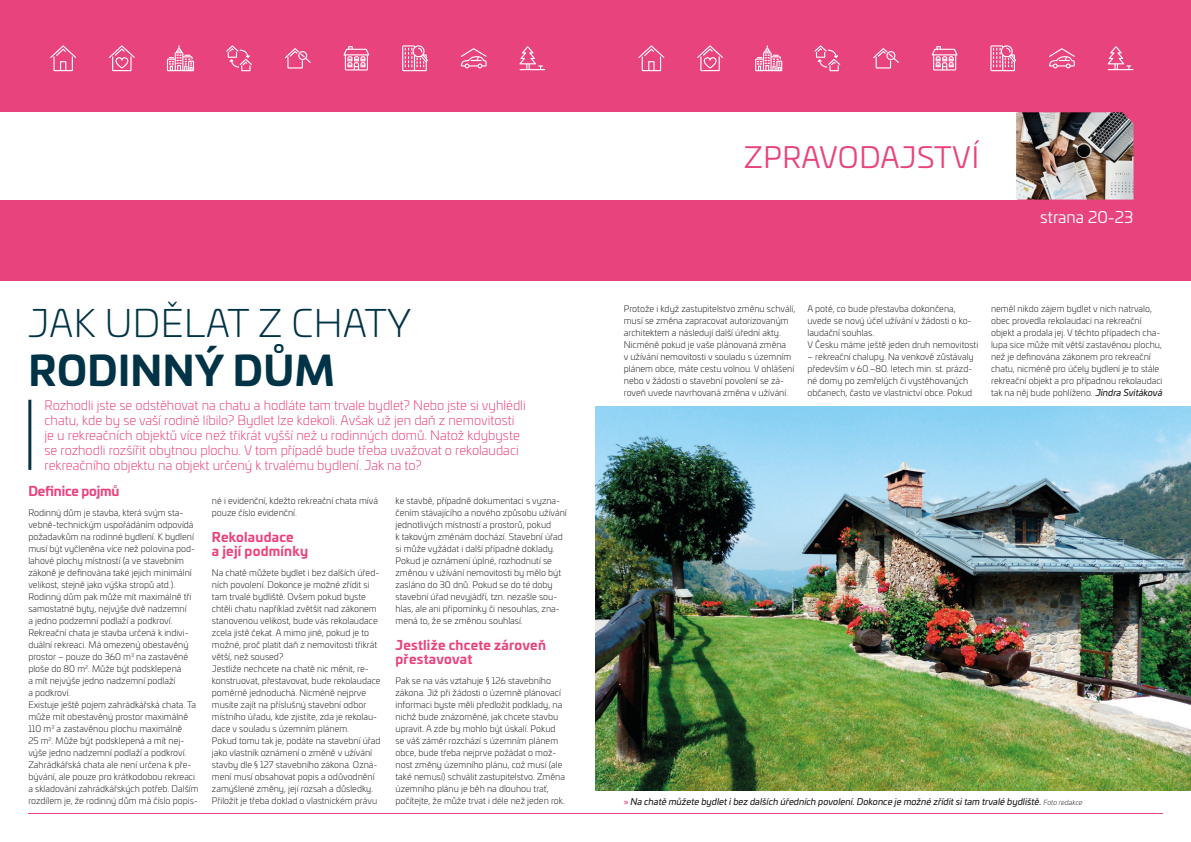
<style>
.page{position:relative;width:1191px;height:842px;background:#fff}
.page>*{position:absolute;margin:0;border:0;box-sizing:border-box;transform-origin:0 0}
.t1{font:700 40.5px "Univia Pro";letter-spacing:.01em;color:#003346}
.t2{font:300 37.9px "Univia Pro";letter-spacing:.01em;color:#003346}
.t3{font:29.1px "Univia Pro";letter-spacing:.02em;color:#e9437e}
.t4{font:16px "Univia Pro";color:#fff}
.t5{font:300 13px/15px "Univia Pro";color:#e9437e}
.t6{font:700 13px/14px "Univia Pro";letter-spacing:.02em;color:#e9437e}
.t7{font:700 13px "Univia Pro";letter-spacing:-.01em;color:#e9437e}
.t8{font:300 9px/12px "Univia Pro";color:#1d1d1b}
.t9{font:italic 9px "Univia Pro";color:#1d1d1b}
.s1{font-weight:400;font-style:italic}
.s2{font-style:normal;color:#e9437e}
.s3{font-weight:300;font-size:7px}
</style>
<div class="page">
<div style="left:0;top:0;width:1191px;height:281px;background:#e9437e"></div>
<svg style="left:638px;top:45px;width:26px;height:26px"></svg>
<svg style="left:697px;top:45px;width:26px;height:26px"></svg>
<svg style="left:814px;top:45px;width:26px;height:26px"></svg>
<svg style="left:755px;top:45px;width:27px;height:26px"></svg>
<svg style="left:873px;top:48px;width:26px;height:21px"></svg>
<svg style="left:990px;top:45px;width:26px;height:26px"></svg>
<svg style="left:1049px;top:48px;width:26px;height:21px"></svg>
<svg style="left:1107px;top:46px;width:26px;height:24px"></svg>
<svg style="left:931px;top:46px;width:26px;height:25px"></svg>
<svg style="left:50px;top:45px;width:26px;height:26px"></svg>
<svg style="left:109px;top:45px;width:26px;height:26px"></svg>
<svg style="left:226px;top:45px;width:26px;height:26px"></svg>
<svg style="left:167px;top:45px;width:27px;height:26px"></svg>
<svg style="left:285px;top:48px;width:26px;height:21px"></svg>
<svg style="left:402px;top:45px;width:26px;height:26px"></svg>
<svg style="left:460px;top:48px;width:27px;height:21px"></svg>
<svg style="left:519px;top:46px;width:26px;height:24px"></svg>
<svg style="left:343px;top:46px;width:26px;height:25px"></svg>
<div style="left:0;top:112px;width:1017px;height:88px;background:#fff"></div>
<img style="left:1016px;top:112px;width:117px;height:88px">
<img style="left:595px;top:407px;width:596px;height:384px">
<hr style="left:28px;top:400px;width:3px;height:70px;background:#003346">
<hr style="left:28px;top:813px;width:1134px;height:1px;background:#e9437e">
<h2 class="t2" style="left:29px;top:296px;width:384px">JAK UDĚLAT Z CHATY</h2>
<h1 class="t1" style="left:29px;top:338px;width:307px">RODINNÝ DŮM</h1>
<p class="t5" style="left:44px;top:397px;width:483px">Rozhodli jste se odstěhovat na chatu a hodláte tam trvale bydlet? Nebo jste si vyhlédli chatu, kde by se vaší rodině líbilo? Bydlet lze kdekoli. Avšak už jen daň z nemovitosti je u rekreačních objektů více než třikrát vyšší než u rodinných domů. Natož kdybyste se rozhodli rozšířit obytnou plochu. V tom případě bude třeba uvažovat o rekolaudaci rekreačního objektu na objekt určený k trvalému bydlení. Jak na to?</p>
<h3 class="t7" style="left:28px;top:481px;width:93px">Definice pojmů</h3>
<p class="t8" style="left:28px;top:506px;width:172px">Rodinný dům je stavba, která svým sta&shy;vebně-technickým uspořádáním odpovídá požadavkům na rodinné bydlení. K bydlení musí být vyčleněna více než polovina pod&shy;lahové plochy místností (a ve stavebním zákoně je definována také jejich minimální velikost, stejně jako výška stropů atd.).<br>Rodinný dům pak může mít maximálně tři samostatné byty, nejvýše dvě nadzemní<br>a jedno podzemní podlaží a podkroví.<br>Rekreační chata je stavba určená k indivi&shy;duální rekreaci. Má omezený obestavěný prostor – pouze do 360 m<sup>3</sup> na zastavěné ploše do 80 m<sup>2</sup>. Může být podsklepená<br>a mít nejvýše jedno nadzemní podlaží<br>a podkroví.<br>Existuje ještě pojem zahrádkářská chata. Ta může mít obestavěný prostor maximálně 110 m<sup>3</sup> a zastavěnou plochu maximálně<br>25 m<sup>2</sup>. Může být podsklepená a mít nej&shy;výše jedno nadzemní podlaží a podkroví.<br>Zahrádkářská chata ale není určena k pře&shy;bývání, ale pouze pro krátkodobou rekreaci a skladování zahrádkářských potřeb. Dalším rozdílem je, že rodinný dům má číslo popis-</p>
<p class="t8" style="left:212px;top:494px;width:168px">né i evidenční, kdežto rekreační chata mívá pouze číslo evidenční.</p>
<h3 class="t6" style="left:212px;top:529px;width:98px">Rekolaudace<br>a její podmínky</h3>
<p class="t8" style="left:212px;top:566px;width:170px">Na chatě můžete bydlet i bez dalších úřed&shy;ních povolení. Dokonce je možné zřídit si tam trvalé bydliště. Ovšem pokud byste chtěli chatu například zvětšit nad zákonem stanovenou velikost, bude vás rekolaudace zcela jistě čekat. A mimo jiné, pokud je to možné, proč platit daň z nemovitosti třikrát větší, než soused?<br>Jestliže nechcete na chatě nic měnit, re&shy;konstruovat, přestavovat, bude rekolaudace poměrně jednoduchá. Nicméně nejprve musíte zajít na příslušný stavební odbor místního úřadu, kde zjistíte, zda je rekolau&shy;dace v souladu s územním plánem.<br>Pokud tomu tak je, podáte na stavební úřad jako vlastník oznámení o změně v užívání stavby dle § 127 stavebního zákona. Ozná&shy;mení musí obsahovat popis a odůvodnění zamýšlené změny, její rozsah a důsledky.<br>Přiložit je třeba doklad o vlastnickém právu</p>
<p class="t8" style="left:395px;top:494px;width:173px">ke stavbě, případně dokumentaci s vyzna&shy;čením stávajícího a nového způsobu užívání jednotlivých místností a prostorů, pokud<br>k takovým změnám dochází. Stavební úřad si může vyžádat i další případné doklady.<br>Pokud je oznámení úplné, rozhodnutí se změnou v užívání nemovitosti by mělo být zasláno do 30 dnů. Pokud se do té doby stavební úřad nevyjádří, tzn. nezašle sou&shy;hlas, ale ani připomínky či nesouhlas, zna&shy;mená to, že se změnou souhlasí.</p>
<h3 class="t6" style="left:395px;top:637px;width:152px">Jestliže chcete zároveň přestavovat</h3>
<p class="t8" style="left:395px;top:674px;width:171px">Pak se na vás vztahuje § 126 stavebního zákona. Již při žádosti o územně plánovací informaci byste měli předložit podklady, na nichž bude znázorněné, jak chcete stavbu upravit. A zde by mohlo být úskalí. Pokud se váš záměr rozchází s územním plánem obce, bude třeba nejprve požádat o mož&shy;nost změny územního plánu, což musí (ale také nemusí) schválit zastupitelstvo. Změna územního plánu je běh na dlouhou trať, počítejte, že může trvat i déle než jeden rok.</p>
<h3 class="t3" style="left:744px;top:136px;width:236px">ZPRAVODAJSTVÍ</h3>
<h3 class="t4" style="left:1040px;top:205px;width:95px">strana 20-23</h3>
<p class="t8" style="left:624px;top:302px;width:173px">Protože i když zastupitelstvo změnu schválí, musí se změna zapracovat autorizovaným architektem a následují další úřední akty.<br>Nicméně pokud je vaše plánovaná změna<br>v užívání nemovitosti v souladu s územním plánem obce, máte cestu volnou. V ohlášení nebo v žádosti o stavební povolení se zá&shy;roveň uvede navrhovaná změna v užívání.</p>
<p class="t8" style="left:807px;top:302px;width:172px">A poté, co bude přestavba dokončena, uvede se nový účel užívání v žádosti o ko&shy;laudační souhlas.<br>V Česku máme ještě jeden druh nemovitosti</p>
<p class="t8" style="left:807px;top:350px;width:168px">– rekreační chalupy. Na venkově zůstávaly především v 60.–80. letech min. st. prázd&shy;né domy po zemřelých či vystěhovaných občanech, často ve vlastnictví obce. Pokud</p>
<p class="t8" style="left:991px;top:302px;width:173px">neměl nikdo zájem bydlet v nich natrvalo, obec provedla rekolaudaci na rekreační objekt a prodala jej. V těchto případech cha&shy;lupa sice může mít větší zastavěnou plochu, než je definována zákonem pro rekreační chatu, nicméně pro účely bydlení je to stále rekreační objekt a pro případnou rekolaudaci tak na něj bude pohlíženo. <span class="s1">Jindra Svitáková</span></p>
<p class="t9" style="left:624px;top:795px;width:460px"><span class="s2">»</span> Na chatě můžete bydlet i bez dalších úředních povolení. Dokonce je možné zřídit si tam trvalé bydliště. <span class="s3">Foto redakce</span></p>
</div>
